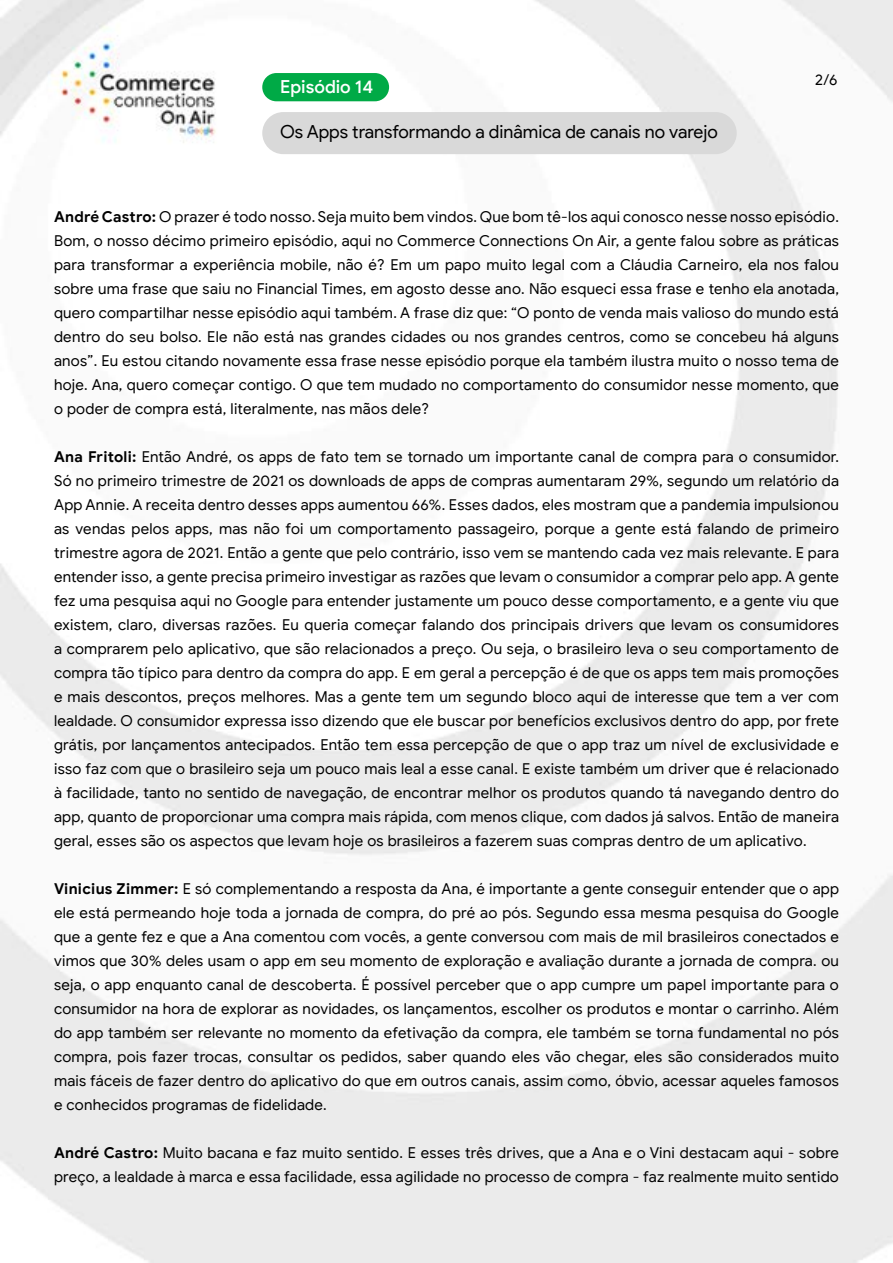
<style>
.page{position:relative;width:893px;height:1263px;background:#fff}
.page>*{position:absolute;margin:0;border:0;box-sizing:border-box;transform-origin:0 0}
.t1{font:18px "Google Sans Display";color:#000}
.t2{font:500 18px "Google Sans Display";color:#fff}
.t3{font:15px/24px "Google Sans";letter-spacing:.015em;color:#000;text-align:justify}
.t4{font:15px "Google Sans Display";color:#000}
.s1{font-weight:700}
</style>
<div class="page">
<img style="left:0;top:0;width:893px;height:1263px">
<div style="left:262px;top:73px;width:127px;height:28px;background:#00aa46;border-radius:14px"></div>
<div style="left:262px;top:112px;width:475px;height:42px;background:#d9d9d9;border-radius:21px"></div>
<p class="t2" style="left:280px;top:76px;width:95px">Episódio 14</p>
<p class="t1" style="left:280px;top:121px;width:439px">Os Apps transformando a dinâmica de canais no varejo</p>
<p class="t4" style="left:815px;top:70px;width:24px">2/6</p>
<p class="t3" style="left:54px;top:204px;width:786px"><span class="s1">André Castro:</span> O prazer é todo nosso. Seja muito bem vindos. Que bom tê-los aqui conosco nesse nosso episódio.<br>Bom, o nosso décimo primeiro episódio, aqui no Commerce Connections On Air, a gente falou sobre as práticas para transformar a experiência mobile, não é? Em um papo muito legal com a Cláudia Carneiro, ela nos falou sobre uma frase que saiu no Financial Times, em agosto desse ano. Não esqueci essa frase e tenho ela anotada, quero compartilhar nesse episódio aqui também. A frase diz que: “O ponto de venda mais valioso do mundo está dentro do seu bolso. Ele não está nas grandes cidades ou nos grandes centros, como se concebeu há alguns anos”. Eu estou citando novamente essa frase nesse episódio porque ela também ilustra muito o nosso tema de hoje. Ana, quero começar contigo. O que tem mudado no comportamento do consumidor nesse momento, que o poder de compra está, literalmente, nas mãos dele?</p>
<p class="t3" style="left:54px;top:444px;width:787px"><span class="s1">Ana Fritoli:</span> Então André, os apps de fato tem se tornado um importante canal de compra para o consumidor.<br>Só no primeiro trimestre de 2021 os downloads de apps de compras aumentaram 29%, segundo um relatório da App Annie. A receita dentro desses apps aumentou 66%. Esses dados, eles mostram que a pandemia impulsionou as vendas pelos apps, mas não foi um comportamento passageiro, porque a gente está falando de primeiro trimestre agora de 2021. Então a gente que pelo contrário, isso vem se mantendo cada vez mais relevante. E para entender isso, a gente precisa primeiro investigar as razões que levam o consumidor a comprar pelo app. A gente fez uma pesquisa aqui no Google para entender justamente um pouco desse comportamento, e a gente viu que existem, claro, diversas razões. Eu queria começar falando dos principais drivers que levam os consumidores a comprarem pelo aplicativo, que são relacionados a preço. Ou seja, o brasileiro leva o seu comportamento de compra tão típico para dentro da compra do app. E em geral a percepção é de que os apps tem mais promoções e mais descontos, preços melhores. Mas a gente tem um segundo bloco aqui de interesse que tem a ver com lealdade. O consumidor expressa isso dizendo que ele buscar por benefícios exclusivos dentro do app, por frete grátis, por lançamentos antecipados. Então tem essa percepção de que o app traz um nível de exclusividade e isso faz com que o brasileiro seja um pouco mais leal a esse canal. E existe também um driver que é relacionado à facilidade, tanto no sentido de navegação, de encontrar melhor os produtos quando tá navegando dentro do app, quanto de proporcionar uma compra mais rápida, com menos clique, com dados já salvos. Então de maneira geral, esses são os aspectos que levam hoje os brasileiros a fazerem suas compras dentro de um aplicativo.</p>
<p class="t3" style="left:54px;top:876px;width:787px"><span class="s1">Vinicius Zimmer:</span> E só complementando a resposta da Ana, é importante a gente conseguir entender que o app ele está permeando hoje toda a jornada de compra, do pré ao pós. Segundo essa mesma pesquisa do Google que a gente fez e que a Ana comentou com vocês, a gente conversou com mais de mil brasileiros conectados e vimos que 30% deles usam o app em seu momento de exploração e avaliação durante a jornada de compra. ou seja, o app enquanto canal de descoberta. É possível perceber que o app cumpre um papel importante para o consumidor na hora de explorar as novidades, os lançamentos, escolher os produtos e montar o carrinho. Além do app também ser relevante no momento da efetivação da compra, ele também se torna fundamental no pós compra, pois fazer trocas, consultar os pedidos, saber quando eles vão chegar, eles são considerados muito mais fáceis de fazer dentro do aplicativo do que em outros canais, assim como, óbvio, acessar aqueles famosos e conhecidos programas de fidelidade.</p>
<p class="t3" style="left:54px;top:1140px;width:786px"><span class="s1">André Castro:</span> Muito bacana e faz muito sentido. E esses três drives, que a Ana e o Vini destacam aqui - sobre preço, a lealdade à marca e essa facilidade, essa agilidade no processo de compra - faz realmente muito sentido</p>
</div>
